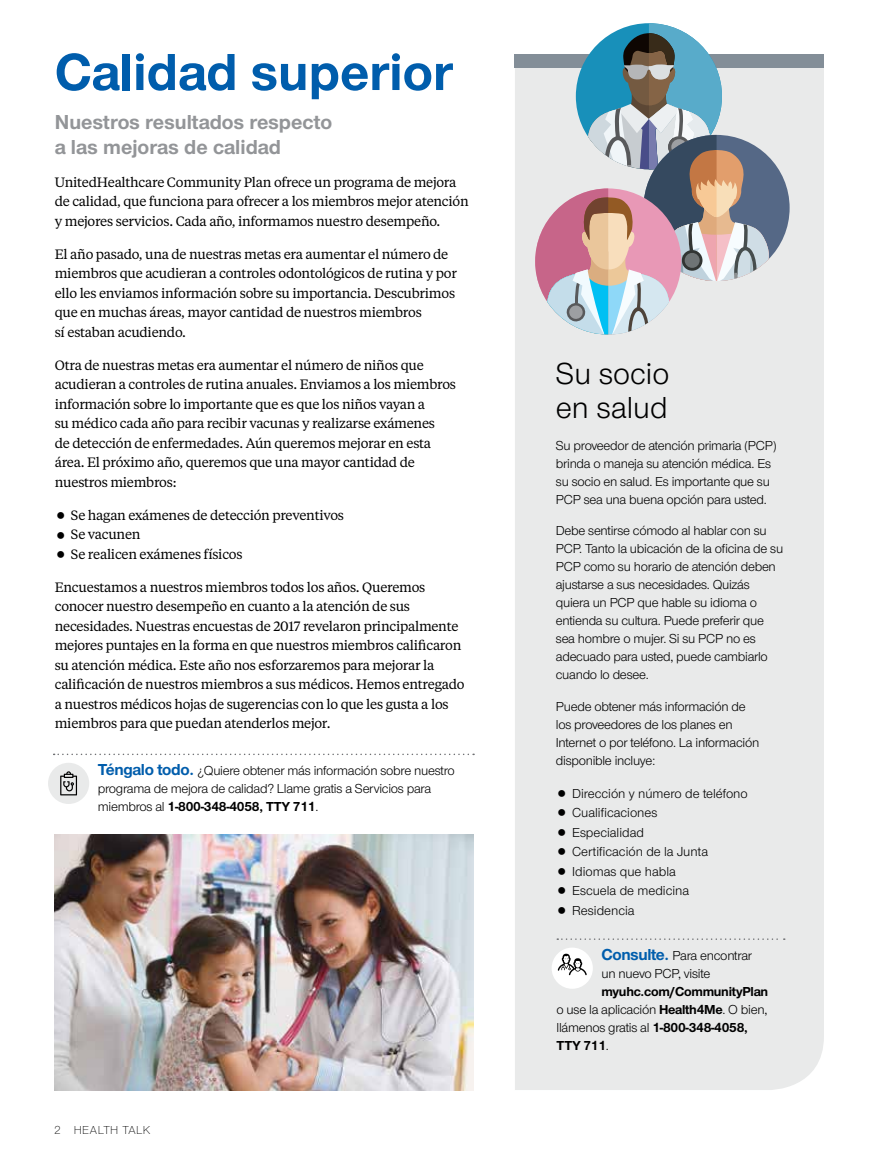
<style>
.page{position:relative;width:878px;height:1161px;background:#fff}
.page>*{position:absolute;margin:0;border:0;box-sizing:border-box;transform-origin:0 0}
.t1{font:700 54px "UHC Sans";color:#005dac}
.t2{font:31.5px/34.5px "UHC Sans";color:#000}
.t3{font:700 21px/25.2px "UHC Sans";color:#939598}
.t4{font:13.5px/19.5px "UHC Serif Text";letter-spacing:-.02em;color:#000}
.t5{font:13.5px/18px "UHC Sans";letter-spacing:-.02em;color:#000}
.t6{font:13.5px/19.5px "UHC Sans";color:#000}
.t7{font:700 13.5px/18px "UHC Sans";letter-spacing:-.02em;color:#000}
.t8{font:300 12px "UHC Sans";letter-spacing:.04em;color:#000}
.s1{font-weight:700;font-size:16.5px;color:#005dac}
.s2{font-weight:700}
.s3{font-weight:400}
</style>
<div class="page">
<div style="left:515px;top:68px;width:309px;height:1022px;background:#e9eaea"></div>
<div style="left:515px;top:54px;width:309px;height:14px;background:#838e98"></div>
<svg style="left:54px;top:754px;width:420px;height:1px"></svg>
<div style="left:48px;top:763px;width:41px;height:41px;background:#e9eaea;border-radius:50%"></div>
<svg style="left:60px;top:771px;width:17px;height:24px"></svg>
<svg style="left:557px;top:938px;width:227px;height:2px"></svg>
<div style="left:551px;top:948px;width:42px;height:41px;background:#fff;border-radius:50%"></div>
<svg style="left:557px;top:954px;width:29px;height:21px"></svg>
<div style="left:643px;top:135px;width:146px;height:146px;background:#556886;border-radius:50%"></div>
<svg style="left:535px;top:23px;width:234px;height:311px;background:#b5b6bd"></svg>
<img style="left:54px;top:834px;width:420px;height:256px">
<h1 class="t1" style="left:55px;top:36px;width:399px">Calidad superior</h1>
<h3 class="t3" style="left:55px;top:108px;width:279px">Nuestros resultados respecto a las mejoras de calidad</h3>
<p class="t4" style="left:55px;top:172px;width:415px">UnitedHealthcare Community Plan ofrece un programa de mejora de calidad, que funciona para ofrecer a los miembros mejor atención y mejores servicios. Cada año, informamos nuestro desempeño.</p>
<p class="t4" style="left:55px;top:244px;width:403px">El año pasado, una de nuestras metas era aumentar el número de miembros que acudieran a controles odontológicos de rutina y por ello les enviamos información sobre su importancia. Descubrimos que en muchas áreas, mayor cantidad de nuestros miembros<br>sí estaban acudiendo.</p>
<p class="t4" style="left:55px;top:355px;width:403px">Otra de nuestras metas era aumentar el número de niños que acudieran a controles de rutina anuales. Enviamos a los miembros información sobre lo importante que es que los niños vayan a<br>su médico cada año para recibir vacunas y realizarse exámenes<br>de detección de enfermedades. Aún queremos mejorar en esta área. El próximo año, queremos que una mayor cantidad de nuestros miembros:</p>
<p class="t4" style="left:71px;top:505px;width:274px">Se hagan exámenes de detección preventivos<br>Se vacunen<br>Se realicen exámenes físicos</p>
<p class="t4" style="left:55px;top:577px;width:411px">Encuestamos a nuestros miembros todos los años. Queremos conocer nuestro desempeño en cuanto a la atención de sus necesidades. Nuestras encuestas de 2017 revelaron principalmente mejores puntajes en la forma en que nuestros miembros calificaron su atención médica. Este año nos esforzaremos para mejorar la calificación de nuestros miembros a sus médicos. Hemos entregado a nuestros médicos hojas de sugerencias con lo que les gusta a los miembros para que puedan atenderlos mejor.</p>
<p class="t5" style="left:98px;top:761px;width:358px"><span class="s1">Téngalo todo.</span> ¿Quiere obtener más información sobre nuestro programa de mejora de calidad? Llame gratis a Servicios para miembros al <span class="s2">1-800-348-4058, TTY 711</span>.</p>
<p class="t8" style="left:54px;top:1122px;width:98px">2 HEALTH TALK</p>
<h2 class="t2" style="left:556px;top:355px;width:115px">Su socio en salud</h2>
<p class="t5" style="left:556px;top:436px;width:222px">Su proveedor de atención primaria (PCP) brinda o maneja su atención médica. Es su socio en salud. Es importante que su PCP sea una buena opción para usted.</p>
<p class="t5" style="left:556px;top:521px;width:229px">Debe sentirse cómodo al hablar con su PCP. Tanto la ubicación de la oficina de su PCP como su horario de atención deben ajustarse a sus necesidades. Quizás quiera un PCP que hable su idioma o entienda su cultura. Puede preferir que sea hombre o mujer. Si su PCP no es adecuado para usted, puede cambiarlo cuando lo desee.</p>
<p class="t5" style="left:556px;top:697px;width:205px">Puede obtener más información de los proveedores de los planes en<br>Internet o por teléfono. La información disponible incluye:</p>
<p class="t6" style="left:572px;top:783px;width:177px">Dirección y número de teléfono<br>Cualificaciones<br>Especialidad<br>Certificación de la Junta<br>Idiomas que habla<br>Escuela de medicina<br>Residencia</p>
<p class="t5" style="left:601px;top:946px;width:152px"><span class="s1">Consulte.</span> Para encontrar un nuevo PCP, visite</p>
<p class="t7" style="left:556px;top:982px;width:213px;text-indent:45px">myuhc.com/CommunityPlan <span class="s3">o use la aplicación</span> Health4Me<span class="s3">. O bien, llámenos gratis al</span> 1-800-348-4058,<br>TTY 711<span class="s3">.</span></p>
</div>
